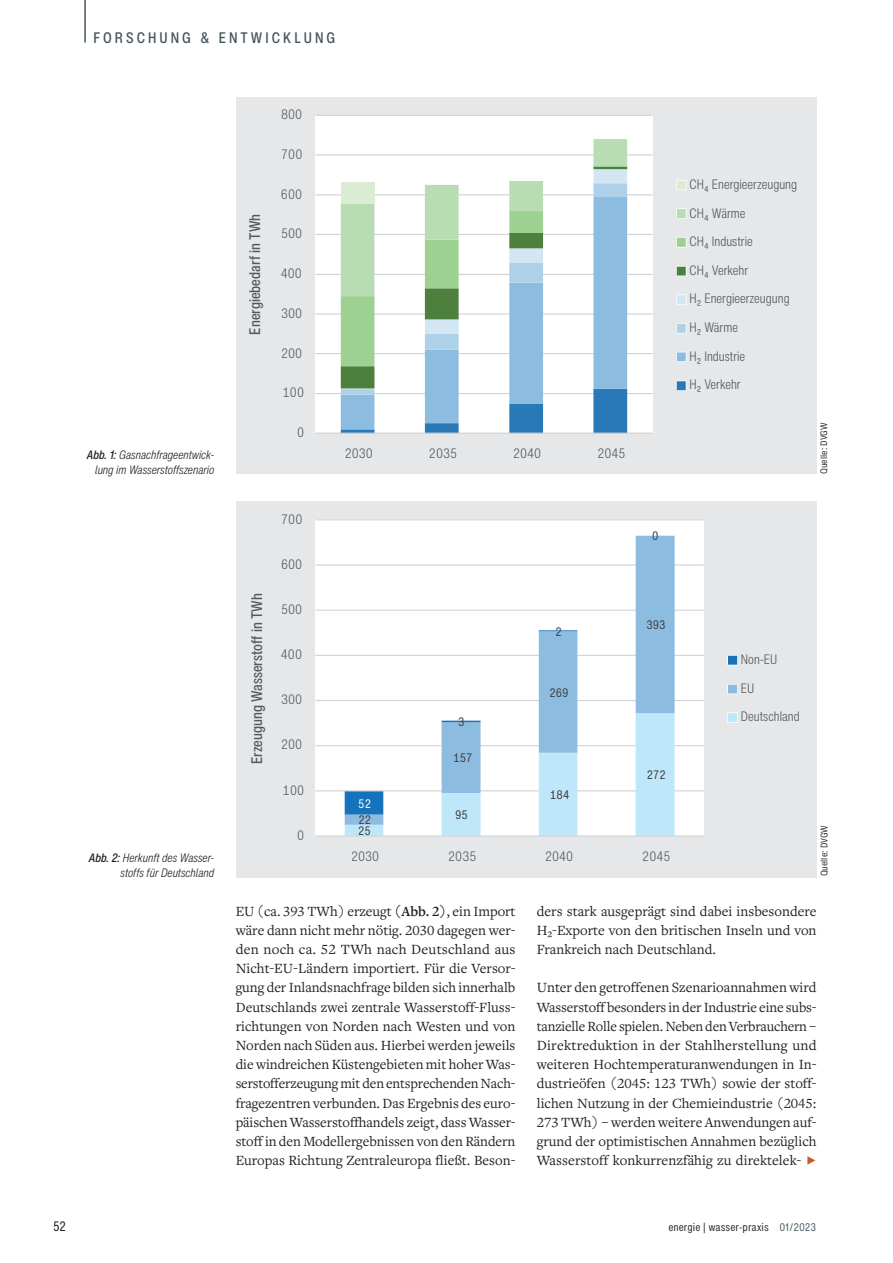
<style>
.page{position:relative;width:893px;height:1263px;background:#fff}
.page>*{position:absolute;margin:0;border:0;box-sizing:border-box;transform-origin:0 0}
.t1{font:500 condensed 15px "Helvetica Now Text";color:#57585a}
.t2{font:500 condensed 15px "Helvetica Now Text";letter-spacing:.2em;color:#45555d}
.t3{font:14.7px/19.2px "Freight Text Pro";color:#231f20;text-align:justify}
.t4{font:condensed 13.5px "Helvetica Now Text";color:#231f20}
.t5{font:300 condensed 13.35px/28.7px "Helvetica Now Text";color:#57585a}
.t6{font:condensed 12.15px "Helvetica Now Text";color:#3e3e3f}
.t7{font:condensed 12.15px "Helvetica Now Text";color:#fff}
.t8{font:italic 300 condensed 12px/15px "Helvetica Now Text";color:#231f20;text-align:right}
.t9{font:condensed 10.5px "Helvetica Now Micro";color:#231f20}
.t10{font:condensed 9px "Helvetica Now Micro";color:#231f20}
.s1{font-weight:500}
.s2{font-weight:600}
.s3{color:#c45e23}
.s4{color:#45555d}
</style>
<div class="page">
<div style="left:236px;top:98px;width:581px;height:376px;background:#e6e7e9"></div>
<div style="left:315px;top:115px;width:337px;height:318px;background:#fff"></div>
<hr style="left:315px;top:393px;width:337px;height:1px;background:#d1d2d4">
<hr style="left:315px;top:353px;width:337px;height:1px;background:#d1d2d4">
<hr style="left:315px;top:313px;width:337px;height:2px;background:#d1d2d4">
<hr style="left:315px;top:274px;width:337px;height:1px;background:#d1d2d4">
<hr style="left:315px;top:234px;width:337px;height:1px;background:#d1d2d4">
<hr style="left:315px;top:194px;width:337px;height:1px;background:#d1d2d4">
<hr style="left:315px;top:154px;width:337px;height:1px;background:#d1d2d4">
<hr style="left:315px;top:115px;width:337px;height:1px;background:#d1d2d4">
<svg style="left:341px;top:429px;width:286px;height:4px"></svg>
<svg style="left:341px;top:395px;width:286px;height:34px"></svg>
<svg style="left:341px;top:389px;width:286px;height:6px"></svg>
<svg style="left:341px;top:366px;width:286px;height:22px"></svg>
<svg style="left:341px;top:296px;width:286px;height:70px"></svg>
<svg style="left:341px;top:139px;width:286px;height:157px"></svg>
<div style="left:341px;top:182px;width:33px;height:21px;background:#daecd4"></div>
<hr style="left:315px;top:433px;width:337px;height:1px;background:#d1d2d4">
<svg style="left:676px;top:180px;width:10px;height:10px"></svg>
<svg style="left:676px;top:208px;width:10px;height:11px"></svg>
<svg style="left:676px;top:237px;width:10px;height:10px"></svg>
<svg style="left:676px;top:266px;width:10px;height:10px"></svg>
<svg style="left:676px;top:294px;width:10px;height:11px"></svg>
<svg style="left:676px;top:323px;width:10px;height:11px"></svg>
<svg style="left:676px;top:352px;width:10px;height:10px"></svg>
<svg style="left:676px;top:380px;width:10px;height:11px"></svg>
<div style="left:236px;top:501px;width:581px;height:376px;background:#e6e7e9"></div>
<div style="left:315px;top:520px;width:389px;height:316px;background:#fff"></div>
<hr style="left:315px;top:790px;width:389px;height:1px;background:#d1d2d4">
<hr style="left:315px;top:745px;width:389px;height:1px;background:#d1d2d4">
<hr style="left:315px;top:700px;width:389px;height:1px;background:#d1d2d4">
<hr style="left:315px;top:655px;width:389px;height:1px;background:#d1d2d4">
<hr style="left:315px;top:610px;width:389px;height:1px;background:#d1d2d4">
<hr style="left:315px;top:564px;width:389px;height:2px;background:#d1d2d4">
<hr style="left:315px;top:519px;width:389px;height:1px;background:#d1d2d4">
<svg style="left:345px;top:536px;width:330px;height:94px"></svg>
<svg style="left:345px;top:630px;width:330px;height:205px"></svg>
<hr style="left:315px;top:835px;width:389px;height:1px;background:#d1d2d4">
<svg style="left:727px;top:655px;width:11px;height:10px"></svg>
<svg style="left:727px;top:684px;width:11px;height:10px"></svg>
<svg style="left:727px;top:712px;width:11px;height:11px"></svg>
<hr style="left:84px;top:0;width:2px;height:43px;background:#45555d">
<p class="t2" style="left:94px;top:27px;width:243px">FORSCHUNG &amp; ENTWICKLUNG</p>
<p class="t5" style="left:281px;top:100px;width:23px">800</p>
<p class="t8" style="left:87px;top:447px;width:129px"><span class="s1">Abb. 1:</span> Gasnachfrageentwick&shy;lung im Wasserstoffszenario</p>
<p class="t8" style="left:89px;top:850px;width:127px"><span class="s1">Abb. 2:</span> Herkunft des Wasser&shy;stoffs für Deutschland</p>
<p class="t1" style="left:245px;top:335px;width:122px;rotate:-90deg">Energiebedarf in TWh</p>
<p class="t5" style="left:281px;top:140px;width:23px">700</p>
<p class="t5" style="left:281px;top:180px;width:23px">600</p>
<p class="t5" style="left:281px;top:219px;width:23px">500</p>
<p class="t5" style="left:281px;top:259px;width:23px">400</p>
<p class="t5" style="left:281px;top:299px;width:23px">300</p>
<p class="t5" style="left:281px;top:339px;width:23px">200</p>
<p class="t5" style="left:283px;top:378px;width:23px">100</p>
<p class="t5" style="left:297px;top:418px;width:9px">0</p>
<p class="t1" style="left:247px;top:764px;width:172px;rotate:-90deg">Erzeugung Wasserstoff in TWh</p>
<p class="t5" style="left:281px;top:504px;width:23px">700</p>
<p class="t5" style="left:281px;top:550px;width:23px">600</p>
<p class="t5" style="left:281px;top:595px;width:23px">500</p>
<p class="t5" style="left:281px;top:640px;width:23px">400</p>
<p class="t5" style="left:281px;top:685px;width:23px">300</p>
<p class="t5" style="left:281px;top:730px;width:23px">200</p>
<p class="t5" style="left:283px;top:775px;width:23px">100</p>
<p class="t5" style="left:297px;top:821px;width:9px">0</p>
<p class="t5" style="left:345px;top:439px;width:30px">2030</p>
<p class="t5" style="left:429px;top:439px;width:30px">2035</p>
<p class="t5" style="left:513px;top:439px;width:30px">2040</p>
<p class="t5" style="left:597px;top:439px;width:30px">2045</p>
<p class="t6" style="left:652px;top:528px;width:8px">0</p>
<p class="t5" style="left:690px;top:170px;width:109px">CH4 Energieerzeugung<br>CH4 Wärme<br>CH4 Industrie<br>CH4 Verkehr<br>H2 Energieerzeugung<br>H2 Wärme<br>H2 Industrie<br>H2 Verkehr</p>
<p class="t10" style="left:818px;top:474px;width:53px;rotate:-90deg">Quelle: DVGW</p>
<p class="t7" style="left:358px;top:795px;width:14px">52</p>
<p class="t6" style="left:358px;top:812px;width:14px">22</p>
<p class="t6" style="left:358px;top:822px;width:14px">25</p>
<p class="t6" style="left:458px;top:714px;width:8px">3</p>
<p class="t6" style="left:453px;top:750px;width:21px">157</p>
<p class="t6" style="left:455px;top:807px;width:14px">95</p>
<p class="t6" style="left:555px;top:623px;width:8px">2</p>
<p class="t6" style="left:549px;top:684px;width:21px">269</p>
<p class="t6" style="left:550px;top:786px;width:21px">184</p>
<p class="t6" style="left:647px;top:617px;width:21px">393</p>
<p class="t6" style="left:647px;top:767px;width:21px">272</p>
<p class="t5" style="left:351px;top:842px;width:30px">2030</p>
<p class="t5" style="left:448px;top:842px;width:30px">2035</p>
<p class="t5" style="left:545px;top:842px;width:30px">2040</p>
<p class="t5" style="left:642px;top:842px;width:30px">2045</p>
<p class="t5" style="left:741px;top:645px;width:60px">Non-EU<br>EU<br>Deutschland</p>
<p class="t10" style="left:818px;top:876px;width:53px;rotate:-90deg">Quelle: DVGW</p>
<p class="t3" style="left:236px;top:901px;width:281px">EU (ca. 393 TWh) erzeugt <span class="s2">(Abb. 2)</span>, ein Import wäre dann nicht mehr nötig. 2030 dagegen wer&shy;den noch ca. 52 TWh nach Deutschland aus Nicht-EU-Ländern importiert. Für die Versor&shy;gung der Inlandsnachfrage bilden sich innerhalb Deutschlands zwei zentrale Wasserstoff-Fluss&shy;richtungen von Norden nach Westen und von Norden nach Süden aus. Hierbei werden jeweils die windreichen Küstengebieten mit hoher Was&shy;serstofferzeugung mit den entsprechenden Nach&shy;fragezentren verbunden. Das Ergebnis des euro&shy;päischen Wasserstoffhandels zeigt, dass Wasser&shy;stoff in den Modellergebnissen von den Rändern Europas Richtung Zentraleuropa fließt. Beson-</p>
<p class="t3" style="left:537px;top:901px;width:281px">ders stark ausgeprägt sind dabei insbesondere H2-Exporte von den britischen Inseln und von Frankreich nach Deutschland.</p>
<p class="t3" style="left:537px;top:977px;width:281px">Unter den getroffenen Szenarioannahmen wird Wasserstoff besonders in der Industrie eine subs&shy;tanzielle Rolle spielen. Neben den Verbrauchern – Direktreduktion in der Stahlherstellung und weiteren Hochtemperaturanwendungen in In&shy;dustrieöfen (2045: 123 TWh) sowie der stoff&shy;lichen Nutzung in der Chemieindustrie (2045:<br>273 TWh) – werden weitere Anwendungen auf&shy;grund der optimistischen Annahmen bezüglich Wasserstoff konkurrenzfähig zu direktelek- <span class="s3">F</span></p>
<p class="t4" style="left:53px;top:1217px;width:14px">52</p>
<p class="t9" style="left:668px;top:1220px;width:150px">energie | wasser-praxis <span class="s4">01/2023</span></p>
</div>
